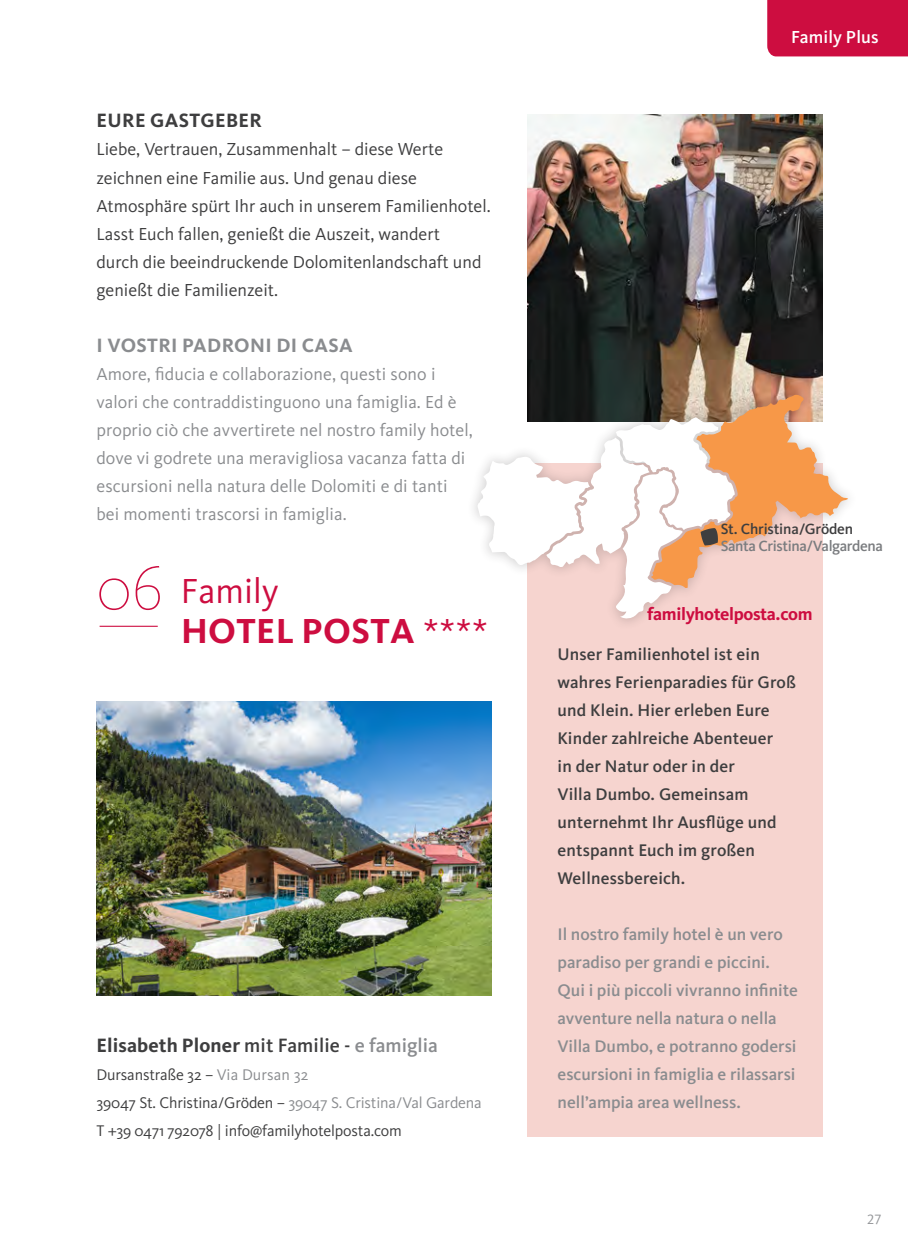
<style>
.page{position:relative;width:908px;height:1248px;background:#fff}
.page>*{position:absolute;margin:0;border:0;box-sizing:border-box;transform-origin:0 0}
.t1{font:36px/40px "Kievit Pro";color:#cd0d40}
.t2{font:700 20px "Kievit Pro";letter-spacing:.01em;color:#3e3e3f}
.t3{font:700 20px "Kievit Pro";letter-spacing:.02em;color:#8a8c8f}
.t4{font:18px/28px "Kievit Pro";letter-spacing:.005em;color:#8a8c8f}
.t5{font:18px/28px "Kievit Pro";color:#3e3e3f}
.t6{font:700 18px "Kievit Pro";letter-spacing:-.02em;color:#cd0d40}
.t7{font:500 18px "Kievit Pro";letter-spacing:.005em;color:#fff}
.t8{font:500 17.4px/28px "Kievit Pro";letter-spacing:.01em;color:#3e3e3f}
.t9{font:500 17.4px/28px "Kievit Pro";color:#8a8c8f}
.t10{font:16px/28px "Kievit Pro";letter-spacing:-.01em;color:#3e3e3f}
.t11{font:500 15.4px "Kievit Pro";letter-spacing:-.025em;color:#7a7c7f}
.t12{font:500 15.4px "Kievit Pro";letter-spacing:-.01em;color:#3e3e3f}
.t13{font:14px "Kievit Pro";color:#939598}
.s1{font-weight:100;font-size:64px}
.s2{font-weight:700}
.s3{font-weight:500}
.s4{font-weight:500;color:#8a8c8f}
.s5{color:#8a8c8f}
</style>
<div class="page">
<div style="left:767px;top:0;width:140px;height:56px;background:#cd0d40"></div>
<div style="left:527px;top:463px;width:295px;height:673px;background:#f6d4cf"></div>
<img style="left:527px;top:114px;width:295px;height:269px">
<img style="left:96px;top:701px;width:395px;height:294px">
<div style="left:465px;top:383px;width:394px;height:247px;background:#231f20;opacity:.19"></div>
<svg style="left:477px;top:395px;width:370px;height:224px"></svg>
<hr style="left:99px;top:625px;width:59px;height:1px;background:#cd0d40">
<p class="t2" style="left:96px;top:109px;width:167px">EURE GASTGEBER</p>
<p class="t5" style="left:96px;top:135px;width:395px">Liebe, Vertrauen, Zusammenhalt – diese Werte zeichnen eine Familie aus. Und genau diese Atmosphäre spürt Ihr auch in unserem Familienhotel.<br>Lasst Euch fallen, genießt die Auszeit, wandert<br>durch die beeindruckende Dolomitenlandschaft und genießt die Familienzeit.</p>
<p class="t3" style="left:96px;top:333px;width:258px">I VOSTRI PADRONI DI CASA</p>
<p class="t4" style="left:96px;top:359px;width:378px">Amore, fiducia e collaborazione, questi sono i valori che contraddistinguono una famiglia. Ed è proprio ciò che avvertirete nel nostro family hotel, dove vi godrete una meravigliosa vacanza fatta di escursioni nella natura delle Dolomiti e di tanti bei momenti trascorsi in famiglia.</p>
<h1 class="t1" style="left:181px;top:571px;width:308px;text-indent:-85px"><span class="s1">06</span> Family<br><span class="s2">HOTEL POSTA</span> ****</h1>
<p class="t2" style="left:96px;top:1033px;width:343px">Elisabeth Ploner <span class="s3">mit Familie -</span> <span class="s4">e famiglia</span></p>
<p class="t10" style="left:96px;top:1060px;width:386px">Dursanstraße 32 – <span class="s5">Via Dursan 32<br></span>39047 St. Christina/Gröden – <span class="s5">39047 S. Cristina/Val Gardena<br></span>T +39 0471 792078 | info@familyhotelposta.com</p>
<p class="t7" style="left:790px;top:26px;width:89px">Family Plus</p>
<p class="t12" style="left:720px;top:519px;width:134px">St. Christina/Gröden</p>
<p class="t11" style="left:720px;top:536px;width:164px">Santa Cristina/Valgardena</p>
<p class="t6" style="left:647px;top:603px;width:167px">familyhotelposta.com</p>
<p class="t8" style="left:557px;top:639px;width:240px">Unser Familienhotel ist ein wahres Ferienparadies für Groß und Klein. Hier erleben Eure<br>Kinder zahlreiche Abenteuer<br>in der Natur oder in der<br>Villa Dumbo. Gemeinsam unternehmt Ihr Ausflüge und entspannt Euch im großen<br>Wellnessbereich.</p>
<p class="t9" style="left:557px;top:919px;width:242px">Il nostro family hotel è un vero paradiso per grandi e piccini.<br>Qui i più piccoli vivranno infinite avventure nella natura o nella<br>Villa Dumbo, e potranno godersi escursioni in famiglia e rilassarsi nell’ampia area wellness.</p>
<p class="t13" style="left:866px;top:1211px;width:16px">27</p>
</div>
